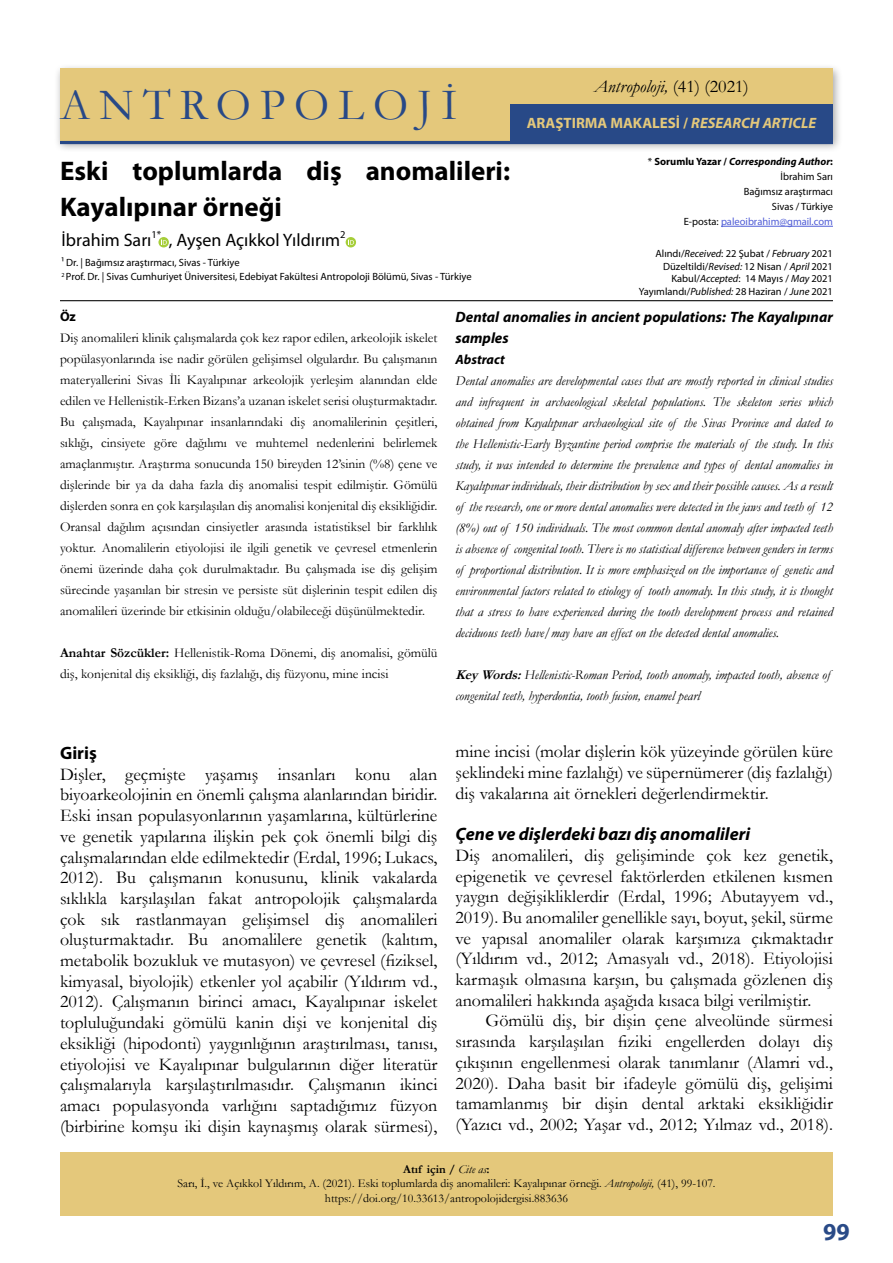
<style>
.page{position:relative;width:893px;height:1263px;background:#fff}
.page>*{position:absolute;margin:0;border:0;box-sizing:border-box;transform-origin:0 0}
.t1{font:45px "Garamond";letter-spacing:.2em;color:#284987}
.Makale_Başlığı{font:700 27px/36px "Myriad Pro";color:#000}
.t2{font:700 24px "Myriad Pro";color:#294a87}
.Yazar_Bilgisi{font:18px/20.7px "Garamond";color:#000;text-align:justify}
.t3{font:18px "Myriad Pro";color:#000}
.Yazar_Bilgisi-2{font:italic 700 18px "Myriad Pro";color:#000}
.t4{font:italic 18px "Garamond";color:#000}
.Yazar_Bilgisi-3{font:700 18px "Myriad Pro";color:#000}
.t5{font:italic 700 15px/21px "Myriad Pro";color:#000}
.t6{font:700 15px "Myriad Pro";color:#e4c87b}
.t7{font:italic 13.5px/21px "Garamond";color:#000;text-align:justify}
.t8{font:13.5px/21px "Garamond";color:#000;text-align:justify}
.t9{font:italic 700 13.5px "Myriad Pro";color:#000}
.t10{font:700 13.5px "Myriad Pro";color:#000}
.t11{font:12px "Garamond";color:#000}
.t12{font:700 12px "Garamond";color:#000}
.Alındı_Yayımlandı{font:10.5px "Myriad Pro";color:#000}
.Yazar_Bilgisi-4{font:10.5px "Myriad Pro";color:#000}
.Sorumlu{font:10.5px "Myriad Pro";color:#000}
.t13{font:italic 700 10.5px "Myriad Pro";color:#000}
.Sorumlu-2{font:10.5px "Myriad Pro";color:#4f5cd6}
.s1{font-style:normal}
.s2{font-style:italic}
.s3{font-weight:400;font-style:normal}
.s4{color:#000}
.s5{font-weight:700}
.s6{font-weight:400;font-style:italic}
</style>
<div class="page">
<div style="left:54px;top:64px;width:789px;height:89px;background:#000;opacity:.35"></div>
<div style="left:60px;top:68px;width:773px;height:73px;background:#e4c87b"></div>
<hr style="left:60px;top:141px;width:773px;height:3px;background:#284987">
<hr style="left:721px;top:226px;width:112px;height:1px;background:#4f5cd6">
<hr style="left:60px;top:300px;width:773px;height:1px;background:#000">
<div style="left:510px;top:105px;width:323px;height:36px;background:#284987"></div>
<div style="left:60px;top:1152px;width:773px;height:63px;background:#e4c87b"></div>
<div style="left:346px;top:237px;width:10px;height:10px;background:#a6ce39;border-radius:50%"></div>
<svg style="left:348px;top:239px;width:6px;height:6px"></svg>
<div style="left:158px;top:237px;width:11px;height:10px;background:#a6ce39;border-radius:50%"></div>
<svg style="left:161px;top:239px;width:6px;height:6px"></svg>
<p class="t1" style="left:60px;top:75px;width:399px">ANTROPOLOJİ</p>
<p class="t4" style="left:594px;top:74px;width:156px">Antropoloji, <span class="s1">(41) (2021)</span></p>
<p class="Makale_Başlığı" style="left:60px;top:152px;width:452px">Eski toplumlarda diş anomalileri:<br>Kayalıpınar örneği</p>
<p class="t3" style="left:62px;top:229px;width:286px">İbrahim Sarı<sup>1*</sup> , Ayşen Açıkkol Yıldırım<sup>2</sup></p>
<p class="t6" style="left:527px;top:114px;width:291px">ARAŞTIRMA MAKALESİ / <span class="s2">RESEARCH ARTICLE</span></p>
<p class="t13" style="left:648px;top:155px;width:187px"><span class="s3">*</span> <span class="s1">Sorumlu Yazar /</span> Corresponding Author<span class="s1">:</span></p>
<p class="Sorumlu" style="left:780px;top:170px;width:54px">İbrahim Sarı</p>
<p class="Sorumlu" style="left:744px;top:185px;width:91px">Bağımsız araştırmacı</p>
<p class="Sorumlu" style="left:772px;top:200px;width:63px">Sivas / Türkiye</p>
<p class="Sorumlu-2" style="left:684px;top:215px;width:151px"><span class="s4">E-posta:</span> paleoibrahim@gmail.com</p>
<p class="Alındı_Yayımlandı" style="left:655px;top:247px;width:179px">Alındı/<span class="s2">Received</span>: 22 Şubat / <span class="s2">February</span> 2021</p>
<p class="Alındı_Yayımlandı" style="left:663px;top:260px;width:171px">Düzeltildi/<span class="s2">Revised:</span> 12 Nisan / <span class="s2">April</span> 2021</p>
<p class="Alındı_Yayımlandı" style="left:671px;top:272px;width:163px">Kabul/<span class="s2">Accepted</span>: 14 Mayıs / <span class="s2">May</span> 2021</p>
<p class="Alındı_Yayımlandı" style="left:639px;top:285px;width:196px">Yayımlandı/<span class="s2">Published:</span> 28 Haziran / <span class="s2">June</span> 2021</p>
<p class="Yazar_Bilgisi-4" style="left:62px;top:256px;width:180px">1 Dr. | Bağımsız araştırmacı, Sivas - Türkiye</p>
<p class="Yazar_Bilgisi-4" style="left:62px;top:270px;width:412px"><sup>2</sup> Prof. Dr. | Sivas Cumhuriyet Üniversitesi, Edebiyat Fakültesi Antropoloji Bölümü, Sivas - Türkiye</p>
<p class="t10" style="left:60px;top:307px;width:17px">Öz</p>
<p class="t8" style="left:60px;top:326px;width:379px">Diş anomalileri klinik çalışmalarda çok kez rapor edilen, arkeolojik iskelet popülasyonlarında ise nadir görülen gelişimsel olgulardır. Bu çalışmanın materyallerini Sivas İli Kayalıpınar arkeolojik yerleşim alanından elde edilen ve Hellenistik-Erken Bizans’a uzanan iskelet serisi oluşturmaktadır.<br>Bu çalışmada, Kayalıpınar insanlarındaki diş anomalilerinin çeşitleri, sıklığı, cinsiyete göre dağılımı ve muhtemel nedenlerini belirlemek amaçlanmıştır. Araştırma sonucunda 150 bireyden 12’sinin (%8) çene ve dişlerinde bir ya da daha fazla diş anomalisi tespit edilmiştir. Gömülü dişlerden sonra en çok karşılaşılan diş anomalisi konjenital diş eksikliğidir.<br>Oransal dağılım açısından cinsiyetler arasında istatistiksel bir farklılık yoktur. Anomalilerin etiyolojisi ile ilgili genetik ve çevresel etmenlerin önemi üzerinde daha çok durulmaktadır. Bu çalışmada ise diş gelişim sürecinde yaşanılan bir stresin ve persiste süt dişlerinin tespit edilen diş anomalileri üzerinde bir etkisinin olduğu/olabileceği düşünülmektedir.</p>
<p class="t8" style="left:60px;top:642px;width:379px"><span class="s5">Anahtar Sözcükler:</span> Hellenistik-Roma Dönemi, diş anomalisi, gömülü diş, konjenital diş eksikliği, diş fazlalığı, diş füzyonu, mine incisi</p>
<p class="Yazar_Bilgisi-3" style="left:60px;top:741px;width:38px">Giriş</p>
<p class="Yazar_Bilgisi" style="left:60px;top:763px;width:379px">Dişler, geçmişte yaşamış insanları konu alan biyoarkeolojinin en önemli çalışma alanlarından biridir.<br>Eski insan populasyonlarının yaşamlarına, kültürlerine ve genetik yapılarına ilişkin pek çok önemli bilgi diş çalışmalarından elde edilmektedir (Erdal, 1996; Lukacs, 2012). Bu çalışmanın konusunu, klinik vakalarda sıklıkla karşılaşılan fakat antropolojik çalışmalarda çok sık rastlanmayan gelişimsel diş anomalileri oluşturmaktadır. Bu anomalilere genetik (kalıtım, metabolik bozukluk ve mutasyon) ve çevresel (fiziksel, kimyasal, biyolojik) etkenler yol açabilir (Yıldırım vd., 2012). Çalışmanın birinci amacı, Kayalıpınar iskelet topluluğundaki gömülü kanin dişi ve konjenital diş eksikliği (hipodonti) yaygınlığının araştırılması, tanısı, etiyolojisi ve Kayalıpınar bulgularının diğer literatür çalışmalarıyla karşılaştırılmasıdır. Çalışmanın ikinci amacı populasyonda varlığını saptadığımız füzyon (birbirine komşu iki dişin kaynaşmış olarak sürmesi),</p>
<p class="t5" style="left:455px;top:306px;width:379px">Dental anomalies in ancient populations: The Kayalıpınar samples</p>
<p class="t9" style="left:455px;top:350px;width:51px">Abstract</p>
<p class="t7" style="left:455px;top:370px;width:379px">Dental anomalies are developmental cases that are mostly reported in clinical studies and infrequent in archaeological skeletal populations. The skeleton series which obtained from Kayalıpınar archaeological site of the Sivas Province and dated to the Hellenistic-Early Byzantine period comprise the materials of the study. In this study, it was intended to determine the prevalence and types of dental anomalies in Kayalıpınar individuals, their distribution by sex and their possible causes. As a result of the research, one or more dental anomalies were detected in the jaws and teeth of 12 (8%) out of 150 individuals. The most common dental anomaly after impacted teeth is absence of congenital tooth. There is no statistical difference between genders in terms of proportional distribution. It is more emphasized on the importance of genetic and environmental factors related to etiology of tooth anomaly. In this study, it is thought that a stress to have experienced during the tooth development process and retained deciduous teeth have/may have an effect on the detected dental anomalies.</p>
<p class="t7" style="left:455px;top:664px;width:376px"><span class="s5">KeyWords:</span>Hellenistic-Roman Period, tooth anomaly, impacted tooth, absence of congenital teeth, hyperdontia, tooth fusion, enamel pearl</p>
<p class="Yazar_Bilgisi" style="left:455px;top:741px;width:379px">mine incisi (molar dişlerin kök yüzeyinde görülen küre şeklindeki mine fazlalığı) ve süpernümerer (diş fazlalığı) diş vakalarına ait örnekleri değerlendirmektir.</p>
<p class="Yazar_Bilgisi-2" style="left:455px;top:822px;width:296px">Çene ve dişlerdeki bazı diş anomalileri</p>
<p class="Yazar_Bilgisi" style="left:455px;top:844px;width:379px">Diş anomalileri, diş gelişiminde çok kez genetik, epigenetik ve çevresel faktörlerden etkilenen kısmen yaygın değişikliklerdir (Erdal, 1996; Abutayyem vd., 2019). Bu anomaliler genellikle sayı, boyut, şekil, sürme ve yapısal anomaliler olarak karşımıza çıkmaktadır (Yıldırım vd., 2012; Amasyalı vd., 2018). Etiyolojisi karmaşık olmasına karşın, bu çalışmada gözlenen diş anomalileri hakkında aşağıda kısaca bilgi verilmiştir.</p>
<p class="Yazar_Bilgisi" style="left:455px;top:1010px;width:379px;text-indent:30px">Gömülü diş, bir dişin çene alveolünde sürmesi sırasında karşılaşılan fiziki engellerden dolayı diş çıkışının engellenmesi olarak tanımlanır (Alamri vd., 2020). Daha basit bir ifadeyle gömülü diş, gelişimi tamamlanmış bir dişin dental arktaki eksikliğidir (Yazıcı vd., 2002; Yaşar vd., 2012; Yılmaz vd., 2018).</p>
<p class="t12" style="left:403px;top:1161px;width:88px">Atıf için / <span class="s6">Cite as</span>:</p>
<p class="t11" style="left:177px;top:1176px;width:540px">Sarı, İ., ve Açıkkol Yıldırım, A. (2021). Eski toplumlarda diş anomalileri: Kayalıpınar örneği. <span class="s2">Antropoloji,</span> (41), 99-107.</p>
<p class="t11" style="left:325px;top:1190px;width:245px">https://doi.org/10.33613/antropolojidergisi.883636</p>
<h3 class="t2" style="left:823px;top:1216px;width:28px">99</h3>
</div>
